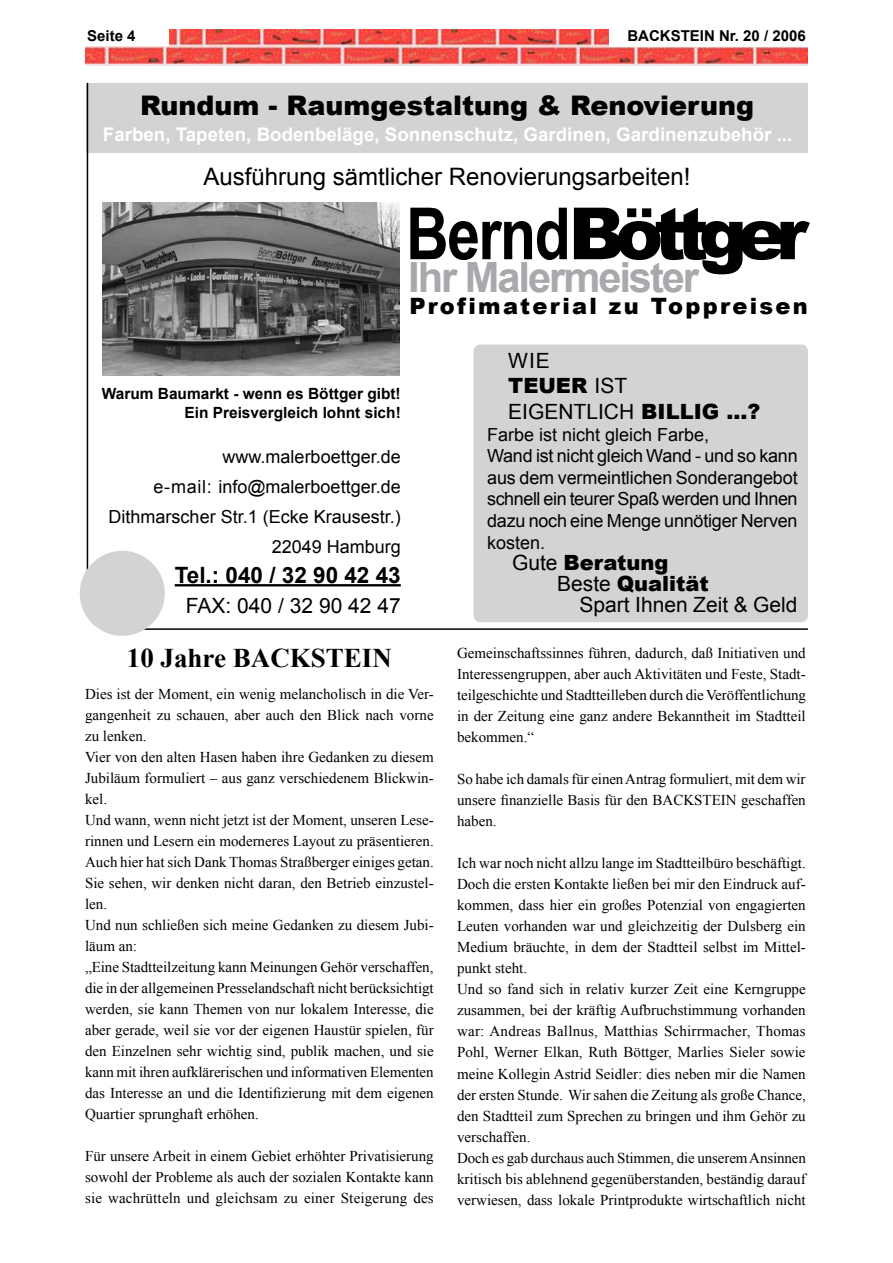
<style>
.page{position:relative;width:893px;height:1263px;background:#fff}
.page>*{position:absolute;margin:0;border:0;box-sizing:border-box;transform-origin:0 0}
.t1{font:900 72px "Arial";letter-spacing:-.13em;color:#000}
.t2{font:700 41.7px "Arial";letter-spacing:-.05em;color:#a7a9ac}
.t3{font:900 27px "Arial";color:#000}
.t4{font:700 27px "Times New Roman";color:#000}
.t5{font:24px "Arial";color:#000}
.t6{font:900 22.5px "Arial";letter-spacing:.1em;color:#000}
.t7{font:700 22.5px "Arial";color:#000}
.t8{font:21px/25.2px "Arial";color:#000}
.t9{font:900 21px "Arial";color:#000}
.t10{font:700 18.75px "Arial";color:#fff}
.t11{font:18px/21.6px "Arial";letter-spacing:-.005em;color:#000;text-align:right}
.t12{font:700 15.45px/19.5px "Arial";color:#000;text-align:right}
.t13{font:15px/21px "Times New Roman";color:#000;text-align:justify}
.t14{font:700 15px "Arial";color:#000}
.s1{font-family:"Arial Narrow";font-weight:700}
.s2{font-weight:900}
.s3{font-weight:400}
</style>
<div class="page">
<div style="left:86px;top:83px;width:722px;height:70px;background:#d1d3d4"></div>
<hr style="left:175px;top:584px;width:226px;height:2px;background:#000">
<hr style="left:127px;top:628px;width:681px;height:2px;background:#000">
<hr style="left:87px;top:83px;width:1px;height:524px;background:#000">
<div style="left:80px;top:551px;width:85px;height:85px;background:#d1d3d4;border-radius:50%"></div>
<img style="left:102px;top:202px;width:298px;height:174px">
<div style="left:474px;top:344px;width:334px;height:278px;background:#d1d3d4;border-radius:7px"></div>
<img style="left:85px;top:30px;width:723px;height:36px">
<div style="left:82px;top:26px;width:87px;height:20px;background:#fff"></div>
<div style="left:609px;top:25px;width:202px;height:21px;background:#fff"></div>
<p class="t14" style="left:87px;top:26px;width:50px">Seite 4</p>
<p class="t14" style="left:627px;top:26px;width:180px">BACKSTEIN Nr. 20 / 2006</p>
<h3 class="t3" style="left:140px;top:86px;width:615px">Rundum - Raumgestaltung &amp; Renovierung</h3>
<p class="t10" style="left:103px;top:122px;width:691px">Farben, Tapeten, Bodenbeläge, Sonnenschutz, Gardinen, Gardinenzubehör ...</p>
<h3 class="t5" style="left:204px;top:161px;width:488px">Ausführung sämtlicher Renovierungsarbeiten!</h3>
<h1 class="t1" style="left:406px;top:181px;width:403px"><span class="s1">Bernd</span>Böttger</h1>
<h2 class="t2" style="left:408px;top:250px;width:292px">Ihr Malermeister</h2>
<h3 class="t6" style="left:409px;top:289px;width:400px">Profimaterial zu Toppreisen</h3>
<h3 class="t8" style="left:508px;top:348px;width:254px">WIE<br><span class="s2">TEUER</span> IST<br>EIGENTLICH <span class="s2">BILLIG ...?</span></h3>
<p class="t11" style="left:487px;top:424px;width:312px;text-align:left">Farbe ist nicht gleich Farbe,<br>Wand ist nicht gleich Wand - und so kann aus dem vermeintlichen Sonderangebot schnell ein teurer Spaß werden und Ihnen dazu noch eine Menge unnötiger Nerven kosten.</p>
<h3 class="t9" style="left:512px;top:547px;width:158px"><span class="s3">Gute</span> Beratung</h3>
<h3 class="t9" style="left:557px;top:568px;width:153px"><span class="s3">Beste</span> Qualität</h3>
<h3 class="t8" style="left:580px;top:592px;width:219px">Spart Ihnen Zeit &amp; Geld</h3>
<p class="t12" style="left:102px;top:384px;width:301px">Warum Baumarkt - wenn es Böttger gibt!<br>Ein Preisvergleich lohnt sich!</p>
<p class="t11" style="left:109px;top:442px;width:294px;line-height:30px">www.malerboettger.de<br>e-mail: info@malerboettger.de<br>Dithmarscher Str.1 (Ecke Krausestr.)<br>22049 Hamburg</p>
<h3 class="t7" style="left:175px;top:560px;width:227px">Tel.: 040 / 32 90 42 43</h3>
<h3 class="t8" style="left:186px;top:593px;width:216px">FAX: 040 / 32 90 42 47</h3>
<h3 class="t4" style="left:127px;top:639px;width:267px">10 Jahre BACKSTEIN</h3>
<p class="t13" style="left:85px;top:683px;width:350px;text-align:left">Dies ist der Moment, ein wenig melancholisch in die Ver&shy;gangenheit zu schauen, aber auch den Blick nach vorne zu lenken.<br>Vier von den alten Hasen haben ihre Gedanken zu diesem Jubiläum formuliert – aus ganz verschiedenem Blickwin&shy;kel.<br>Und wann, wenn nicht jetzt ist der Moment, unseren Lese&shy;rinnen und Lesern ein moderneres Layout zu präsentieren.<br>Auch hier hat sich Dank Thomas Straßberger einiges getan.<br>Sie sehen, wir denken nicht daran, den Betrieb einzustel&shy;len.<br>Und nun schließen sich meine Gedanken zu diesem Jubi&shy;läum an:<br>„Eine Stadtteilzeitung kann Meinungen Gehör verschaffen, die in der allgemeinen Presselandschaft nicht berücksichtigt werden, sie kann Themen von nur lokalem Interesse, die aber gerade, weil sie vor der eigenen Haustür spielen, für den Einzelnen sehr wichtig sind, publik machen, und sie kann mit ihren aufklärerischen und informativen Elementen das Interesse an und die Identifizierung mit dem eigenen Quartier sprunghaft erhöhen.</p>
<p class="t13" style="left:85px;top:1145px;width:350px">Für unsere Arbeit in einem Gebiet erhöhter Privatisierung sowohl der Probleme als auch der sozialen Kontakte kann sie wachrütteln und gleichsam zu einer Steigerung des</p>
<p class="t13" style="left:457px;top:643px;width:350px">Gemeinschaftssinnes führen, dadurch, daß Initiativen und Interessengruppen, aber auch Aktivitäten und Feste, Stadt&shy;teilgeschichte und Stadtteilleben durch die Veröffentlichung in der Zeitung eine ganz andere Bekanntheit im Stadtteil bekommen.“</p>
<p class="t13" style="left:457px;top:769px;width:350px">So habe ich damals für einen Antrag formuliert, mit dem wir unsere finanzielle Basis für den BACKSTEIN geschaffen haben.</p>
<p class="t13" style="left:457px;top:853px;width:350px;text-align:left">Ich war noch nicht allzu lange im Stadtteilbüro beschäftigt.<br>Doch die ersten Kontakte ließen bei mir den Eindruck auf&shy;kommen, dass hier ein großes Potenzial von engagierten Leuten vorhanden war und gleichzeitig der Dulsberg ein Medium bräuchte, in dem der Stadtteil selbst im Mittel&shy;punkt steht.<br>Und so fand sich in relativ kurzer Zeit eine Kerngruppe zusammen, bei der kräftig Aufbruchstimmung vorhanden war: Andreas Ballnus, Matthias Schirrmacher, Thomas Pohl, Werner Elkan, Ruth Böttger, Marlies Sieler sowie meine Kollegin Astrid Seidler: dies neben mir die Namen der ersten Stunde. Wir sahen die Zeitung als große Chance, den Stadtteil zum Sprechen zu bringen und ihm Gehör zu verschaffen.<br>Doch es gab durchaus auch Stimmen, die unserem Ansinnen kritisch bis ablehnend gegenüberstanden, beständig darauf verwiesen, dass lokale Printprodukte wirtschaftlich nicht</p>
</div>
